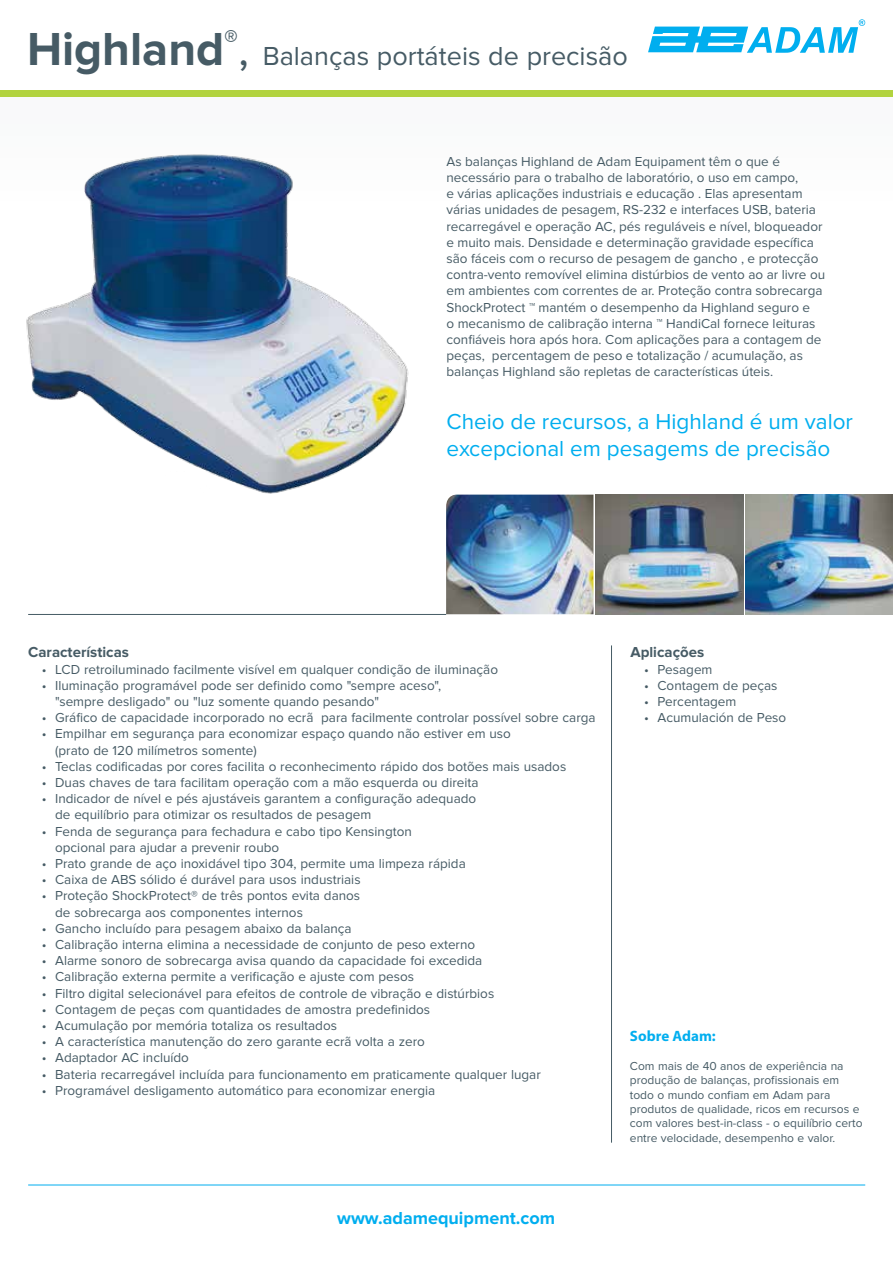
<style>
.page{position:relative;width:893px;height:1263px;background:#fff}
.page>*{position:absolute;margin:0;border:0;box-sizing:border-box;transform-origin:0 0}
.t1{font:27px "Proxima Nova";color:#465b65}
.t2{font:22.5px/27px "Proxima Nova";color:#00aeef}
.t3{font:700 18px "Proxima Nova";color:#00aeef}
.t4{font:700 15px "Proxima Nova";color:#465b65}
.t5{font:700 15px "Myriad Pro";color:#00aeef}
.t6{font:13.5px/16.2px "Proxima Nova";color:#465b65}
.t7{font:12px/14.4px "Proxima Nova";color:#465b65}
.s1{font-weight:700;font-size:48px}
.s2{font-size:48px}
</style>
<div class="page">
<div style="left:0;top:97px;width:893px;height:114px;background:#fafbfb"></div>
<div style="left:0;top:90px;width:893px;height:7px;background:#b2d33e"></div>
<hr style="left:28px;top:1185px;width:837px;height:1px;background:#00aeef">
<hr style="left:28px;top:614px;width:418px;height:1px;background:#465b65">
<hr style="left:611px;top:645px;width:1px;height:498px;background:#465b65">
<svg style="left:648px;top:19px;width:217px;height:34px"></svg>
<img style="left:745px;top:495px;width:148px;height:120px">
<img style="left:596px;top:495px;width:147px;height:120px">
<img style="left:446px;top:495px;width:147px;height:119px">
<img style="left:26px;top:154px;width:383px;height:340px">
<h1 class="t1" style="left:27px;top:40px;width:602px"><span class="s1">Highland</span><sup>®</sup><span class="s2">,</span> Balanças portáteis de precisão</h1>
<p class="t6" style="left:446px;top:153px;width:380px">As balanças Highland de Adam Equipament têm o que é necessário para o trabalho de laboratório, o uso em campo,<br>e várias aplicações industriais e educação . Elas apresentam várias unidades de pesagem, RS-232 e interfaces USB, bateria recarregável e operação AC, pés reguláveis e nível, bloqueador e muito mais. Densidade e determinação gravidade específica são fáceis com o recurso de pesagem de gancho , e protecção contra-vento removível elimina distúrbios de vento ao ar livre ou em ambientes com correntes de ar. Proteção contra sobrecarga ShockProtect ™ mantém o desempenho da Highland seguro e<br>o mecanismo de calibração interna ™ HandiCal fornece leituras confiáveis hora após hora. Com aplicações para a contagem de peças, percentagem de peso e totalização / acumulação, as balanças Highland são repletas de características úteis.</p>
<h2 class="t2" style="left:446px;top:409px;width:408px">Cheio de recursos, a Highland é um valor excepcional em pesagems de precisão</h2>
<p class="t4" style="left:28px;top:644px;width:102px">Características</p>
<p class="t6" style="left:42px;top:661px;width:458px">• LCD retroiluminado facilmente visível em qualquer condição de iluminação</p>
<p class="t6" style="left:55px;top:677px;width:388px;text-indent:-14px">• Iluminação programável pode ser definido como "sempre aceso", "sempre desligado" ou "luz somente quando pesando"</p>
<p class="t6" style="left:42px;top:710px;width:556px">• Gráfico de capacidade incorporado no ecrã para facilmente controlar possível sobre carga</p>
<p class="t6" style="left:55px;top:726px;width:457px;text-indent:-14px">• Empilhar em segurança para economizar espaço quando não estiver em uso (prato de 120 milímetros somente)</p>
<p class="t6" style="left:42px;top:758px;width:526px">• Teclas codificadas por cores facilita o reconhecimento rápido dos botões mais usados</p>
<p class="t6" style="left:42px;top:774px;width:438px">• Duas chaves de tara facilitam operação com a mão esquerda ou direita</p>
<p class="t6" style="left:55px;top:791px;width:423px;text-indent:-14px">• Indicador de nível e pés ajustáveis garantem a configuração adequado de equilíbrio para otimizar os resultados de pesagem</p>
<p class="t6" style="left:55px;top:823px;width:358px;text-indent:-14px">• Fenda de segurança para fechadura e cabo tipo Kensington opcional para ajudar a prevenir roubo</p>
<p class="t6" style="left:42px;top:855px;width:426px">• Prato grande de aço inoxidável tipo 304, permite uma limpeza rápida</p>
<p class="t6" style="left:42px;top:872px;width:320px">• Caixa de ABS sólido é durável para usos industriais</p>
<p class="t6" style="left:55px;top:888px;width:307px;text-indent:-14px">• Proteção ShockProtect® de três pontos evita danos de sobrecarga aos componentes internos</p>
<p class="t6" style="left:42px;top:920px;width:312px">• Gancho incluído para pesagem abaixo da balança</p>
<p class="t6" style="left:42px;top:936px;width:435px">• Calibração interna elimina a necessidade de conjunto de peso externo</p>
<p class="t6" style="left:42px;top:953px;width:442px">• Alarme sonoro de sobrecarga avisa quando da capacidade foi excedida</p>
<p class="t6" style="left:42px;top:969px;width:374px">• Calibração externa permite a verificação e ajuste com pesos</p>
<p class="t6" style="left:42px;top:985px;width:454px">• Filtro digital selecionável para efeitos de controle de vibração e distúrbios</p>
<p class="t6" style="left:42px;top:1001px;width:390px">• Contagem de peças com quantidades de amostra predefinidos</p>
<p class="t6" style="left:42px;top:1017px;width:297px">• Acumulação por memória totaliza os resultados</p>
<p class="t6" style="left:42px;top:1034px;width:385px">• A característica manutenção do zero garante ecrã volta a zero</p>
<p class="t6" style="left:42px;top:1050px;width:149px">• Adaptador AC incluído</p>
<p class="t6" style="left:42px;top:1066px;width:501px">• Bateria recarregável incluída para funcionamento em praticamente qualquer lugar</p>
<p class="t6" style="left:42px;top:1082px;width:395px">• Programável desligamento automático para economizar energia</p>
<h3 class="t3" style="left:337px;top:1208px;width:219px">www.adamequipment.com</h3>
<p class="t4" style="left:630px;top:644px;width:75px">Aplicações</p>
<p class="t6" style="left:644px;top:661px;width:70px">• Pesagem</p>
<p class="t6" style="left:644px;top:677px;width:135px">• Contagem de peças</p>
<p class="t6" style="left:644px;top:693px;width:94px">• Percentagem</p>
<p class="t6" style="left:644px;top:710px;width:144px">• Acumulación de Peso</p>
<p class="t5" style="left:630px;top:1026px;width:87px">Sobre Adam:</p>
<p class="t7" style="left:630px;top:1059px;width:234px">Com mais de 40 anos de experiência na produção de balanças, profissionais em todo o mundo confiam em Adam para produtos de qualidade, ricos em recursos e com valores best-in-class - o equilíbrio certo entre velocidade, desempenho e valor.</p>
</div>
